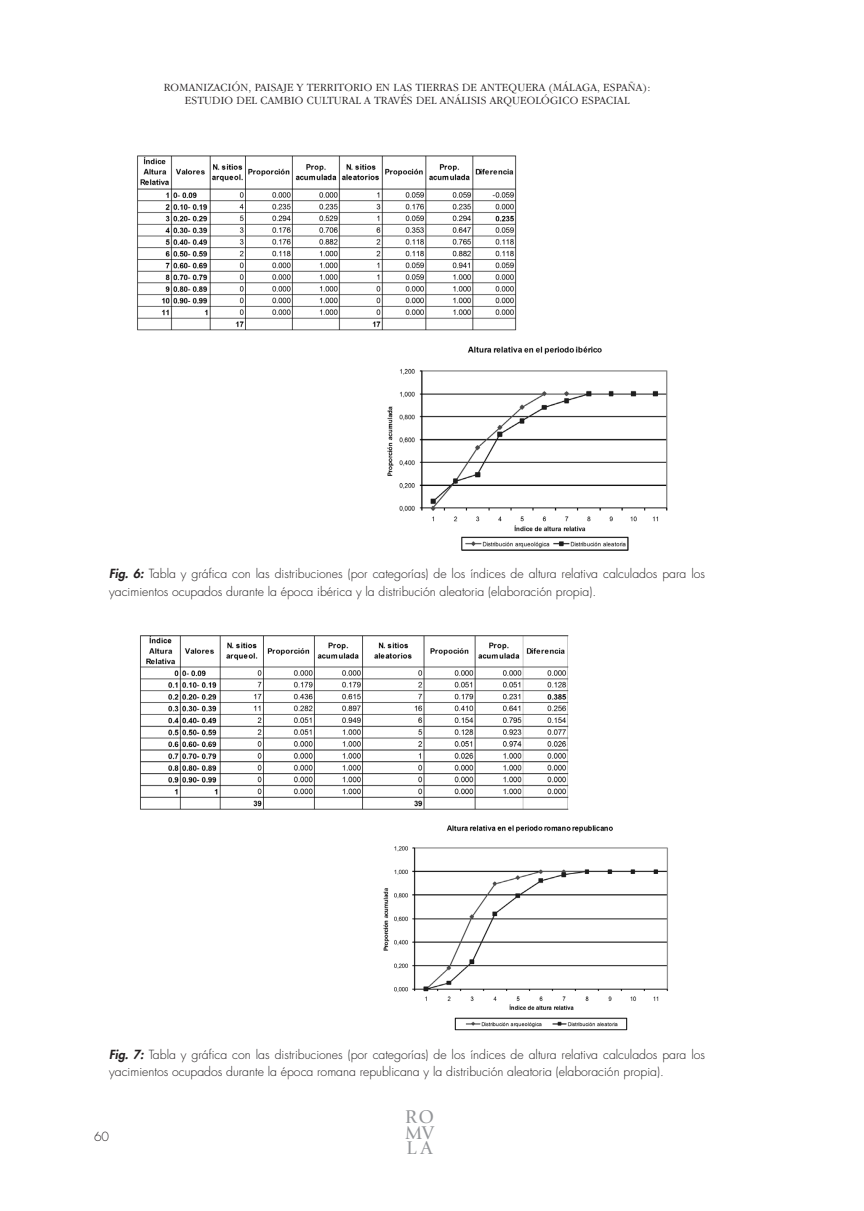
<style>
.page{position:relative;width:864px;height:1211px;background:#fff}
.page>*{position:absolute;margin:0;border:0;box-sizing:border-box;transform-origin:0 0}
.t1{font:19.25px/15.8px "Giovanni";color:#939598;text-align:justify}
.Pie_foto{font:300 12.25px/17.5px "Futura";color:#231f20}
.t2{font:300 11.38px/13.7px "Garamond IT Cby BT";letter-spacing:.02em;color:#231f20;text-align:center}
.s1{font-weight:800;font-style:italic}
</style>
<div class="page">
<img style="left:137px;top:155px;width:531px;height:395px">
<img style="left:140px;top:635px;width:529px;height:396px">
<p class="t2" style="left:164px;top:80px;width:488px">ROMANIZACIÓN, PAISAJE Y TERRITORIO EN LAS TIERRAS DE ANTEQUERA (MÁLAGA, ESPAÑA):<br>ESTUDIO DEL CAMBIO CULTURAL A TRAVÉS DEL ANÁLISIS ARQUEOLÓGICO ESPACIAL</p>
<p class="Pie_foto" style="left:109px;top:565px;width:597px"><span class="s1">Fig. 6:</span> Tabla y gráfica con las distribuciones (por categorías) de los índices de altura relativa calculados para los yacimientos ocupados durante la época ibérica y la distribución aleatoria (elaboración propia).</p>
<p class="Pie_foto" style="left:109px;top:1045px;width:597px"><span class="s1">Fig. 7:</span> Tabla y gráfica con las distribuciones (por categorías) de los índices de altura relativa calculados para los yacimientos ocupados durante la época romana republicana y la distribución aleatoria (elaboración propia).</p>
<p class="Pie_foto" style="left:94px;top:1127px;width:17px">60</p>
<h1 class="t1" style="left:405px;top:1108px;width:31px">RO MV LA</h1>
</div>
